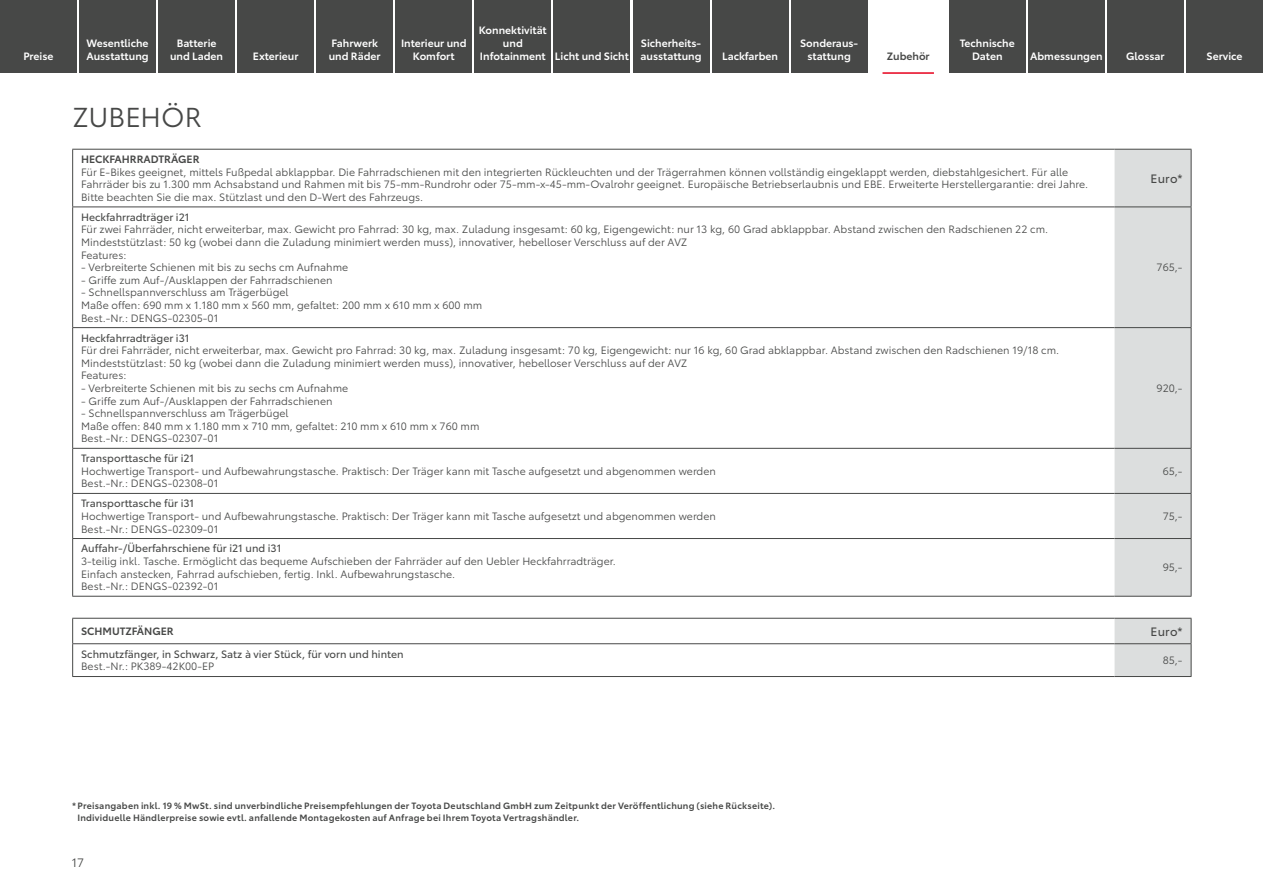
<style>
.page{position:relative;width:1263px;height:893px;background:#fff}
.page>*{position:absolute;margin:0;border:0;box-sizing:border-box;transform-origin:0 0}
.t1{font:27px "Toyota Type";color:#474847}
._1_Kopfzeile_rechts{font:12px "Toyota Type";letter-spacing:.015em;color:#474847}
.t2{font:12px "Toyota Type";color:#474847}
._1_Inhalt_links{font:10.5px/12.6px "Toyota Type";color:#474847}
.t3{font:600 10.5px/12.6px "Toyota Type";color:#fff}
._1_Inhalt_links_b{font:10.5px "Toyota Type";color:#474847}
._1_Inhalt_Versal_lin{font:600 10.5px "Toyota Type";color:#474847}
._1_Inhalt_rechts{font:10.5px "Toyota Type";color:#474847}
._1_Verlinkung_aktuel{font:600 10.5px "Toyota Type";color:#474847}
.t4{font:600 9px/12px "Toyota Type";letter-spacing:.025em;color:#474847}
</style>
<div class="page">
<svg style="left:73px;top:150px;width:1041px;height:446px"></svg>
<div style="left:1114px;top:150px;width:77px;height:446px;background:#dcdede"></div>
<hr style="left:72px;top:149px;width:1042px;height:1px;background:#474847">
<hr style="left:72px;top:150px;width:1px;height:57px;background:#474847">
<hr style="left:1114px;top:149px;width:77px;height:1px;background:#474847">
<hr style="left:1191px;top:150px;width:1px;height:57px;background:#474847">
<hr style="left:72px;top:207px;width:1042px;height:1px;background:#474847">
<hr style="left:72px;top:207px;width:1px;height:120px;background:#474847">
<hr style="left:1114px;top:207px;width:77px;height:1px;background:#474847">
<hr style="left:1191px;top:207px;width:1px;height:120px;background:#474847">
<hr style="left:72px;top:327px;width:1042px;height:1px;background:#474847">
<hr style="left:72px;top:328px;width:1px;height:120px;background:#474847">
<hr style="left:1114px;top:327px;width:77px;height:1px;background:#474847">
<hr style="left:1191px;top:328px;width:1px;height:120px;background:#474847">
<hr style="left:72px;top:448px;width:1042px;height:1px;background:#474847">
<hr style="left:72px;top:449px;width:1px;height:44px;background:#474847">
<hr style="left:1114px;top:448px;width:77px;height:1px;background:#474847">
<hr style="left:1191px;top:449px;width:1px;height:44px;background:#474847">
<hr style="left:72px;top:493px;width:1042px;height:1px;background:#474847">
<hr style="left:72px;top:494px;width:1px;height:44px;background:#474847">
<hr style="left:1114px;top:493px;width:77px;height:1px;background:#474847">
<hr style="left:1191px;top:494px;width:1px;height:44px;background:#474847">
<hr style="left:72px;top:538px;width:1042px;height:1px;background:#474847">
<hr style="left:72px;top:539px;width:1px;height:57px;background:#474847">
<hr style="left:1114px;top:538px;width:77px;height:1px;background:#474847">
<hr style="left:1191px;top:539px;width:1px;height:57px;background:#474847">
<hr style="left:72px;top:596px;width:1042px;height:1px;background:#474847">
<hr style="left:1114px;top:596px;width:77px;height:1px;background:#474847">
<svg style="left:73px;top:619px;width:1041px;height:57px"></svg>
<hr style="left:72px;top:644px;width:1px;height:32px;background:#474847">
<hr style="left:72px;top:676px;width:1042px;height:1px;background:#474847">
<hr style="left:1114px;top:676px;width:77px;height:1px;background:#474847">
<hr style="left:72px;top:618px;width:1042px;height:1px;background:#474847">
<svg style="left:72px;top:619px;width:1px;height:24px"></svg>
<svg style="left:1114px;top:618px;width:78px;height:58px;background:#d7d9d9"></svg>
<hr style="left:72px;top:643px;width:1042px;height:1px;background:#474847">
<hr style="left:1114px;top:643px;width:77px;height:1px;background:#474847">
<div style="left:0;top:0;width:77px;height:72px;background:#474847"></div>
<div style="left:79px;top:0;width:77px;height:72px;background:#474847"></div>
<div style="left:237px;top:0;width:77px;height:72px;background:#474847"></div>
<div style="left:158px;top:0;width:77px;height:72px;background:#474847"></div>
<div style="left:316px;top:0;width:77px;height:72px;background:#474847"></div>
<div style="left:395px;top:0;width:77px;height:72px;background:#474847"></div>
<div style="left:474px;top:0;width:77px;height:72px;background:#474847"></div>
<div style="left:553px;top:0;width:77px;height:72px;background:#474847"></div>
<div style="left:632px;top:0;width:77px;height:72px;background:#474847"></div>
<div style="left:712px;top:0;width:76px;height:72px;background:#474847"></div>
<div style="left:791px;top:0;width:77px;height:72px;background:#474847"></div>
<div style="left:949px;top:0;width:77px;height:72px;background:#474847"></div>
<div style="left:1028px;top:0;width:77px;height:72px;background:#474847"></div>
<div style="left:1107px;top:0;width:77px;height:72px;background:#474847"></div>
<div style="left:1186px;top:0;width:77px;height:72px;background:#474847"></div>
<hr style="left:882px;top:72px;width:52px;height:2px;background:#e7001d">
<p class="t3" style="left:23px;top:49px;width:32px">Preise</p>
<p class="t3" style="left:86px;top:36px;width:64px">Wesentliche<br>Ausstattung</p>
<p class="t3" style="left:170px;top:36px;width:55px;text-align:center">Batterie und Laden</p>
<p class="t3" style="left:329px;top:36px;width:53px">Fahrwerk und Räder</p>
<p class="t3" style="left:401px;top:36px;width:67px;text-align:center">Interieur und<br>Komfort</p>
<p class="t3" style="left:253px;top:49px;width:47px">Exterieur</p>
<p class="t3" style="left:479px;top:23px;width:69px">Konnektivität</p>
<p class="t3" style="left:503px;top:36px;width:21px">und</p>
<p class="t3" style="left:480px;top:49px;width:150px">Infotainment Licht und Sicht</p>
<p class="t3" style="left:640px;top:36px;width:63px">Sicherheits&shy;ausstattung</p>
<p class="t3" style="left:722px;top:49px;width:57px">Lackfarben</p>
<p class="t3" style="left:800px;top:36px;width:60px;text-align:center">Sonderaus&shy;stattung</p>
<p class="t3" style="left:960px;top:36px;width:56px">Technische</p>
<p class="_1_Verlinkung_aktuel" style="left:887px;top:48px;width:44px">Zubehör</p>
<p class="t3" style="left:972px;top:49px;width:32px">Daten</p>
<p class="t3" style="left:1030px;top:49px;width:74px">Abmessungen</p>
<p class="t3" style="left:1126px;top:49px;width:40px">Glossar</p>
<p class="t3" style="left:1206px;top:49px;width:37px">Service</p>
<h1 class="t1" style="left:72px;top:97px;width:131px">ZUBEHÖR</h1>
<p class="_1_Inhalt_Versal_lin" style="left:81px;top:151px;width:120px">HECKFAHRRADTRÄGER</p>
<p class="_1_Inhalt_links" style="left:81px;top:165px;width:1009px">Für E-Bikes geeignet, mittels Fußpedal abklappbar. Die Fahrradschienen mit den integrierten Rückleuchten und der Trägerrahmen können vollständig eingeklappt werden, diebstahlgesichert. Für alle<br>Fahrräder bis zu 1.300 mm Achsabstand und Rahmen mit bis 75-mm-Rundrohr oder 75-mm-x-45-mm-Ovalrohr geeignet. Europäische Betriebserlaubnis und EBE. Erweiterte Herstellergarantie: drei Jahre.<br>Bitte beachten Sie die max. Stützlast und den D-Wert des Fahrzeugs.</p>
<p class="_1_Kopfzeile_rechts" style="left:1150px;top:169px;width:34px">Euro*</p>
<p class="_1_Inhalt_links_b" style="left:81px;top:209px;width:110px">Heckfahrradträger i21</p>
<p class="_1_Inhalt_links" style="left:81px;top:223px;width:968px">Für zwei Fahrräder, nicht erweiterbar, max. Gewicht pro Fahrrad: 30 kg, max. Zuladung insgesamt: 60 kg, Eigengewicht: nur 13 kg, 60 Grad abklappbar. Abstand zwischen den Radschienen 22 cm.<br>Mindeststützlast: 50 kg (wobei dann die Zuladung minimiert werden muss), innovativer, hebelloser Verschluss auf der AVZ<br>Features:</p>
<p class="_1_Inhalt_links" style="left:81px;top:260px;width:268px">- Verbreiterte Schienen mit bis zu sechs cm Aufnahme</p>
<p class="_1_Inhalt_links" style="left:81px;top:273px;width:253px">- Griffe zum Auf-/Ausklappen der Fahrradschienen</p>
<p class="_1_Inhalt_links" style="left:81px;top:286px;width:209px">- Schnellspannverschluss am Trägerbügel</p>
<p class="_1_Inhalt_links" style="left:81px;top:298px;width:403px">Maße offen: 690 mm x 1.180 mm x 560 mm, gefaltet: 200 mm x 610 mm x 600 mm</p>
<p class="_1_Inhalt_links" style="left:81px;top:311px;width:139px">Best.-Nr.: DENGS-02305-01</p>
<p class="_1_Inhalt_rechts" style="left:1156px;top:260px;width:28px">765,-</p>
<p class="_1_Inhalt_links_b" style="left:81px;top:330px;width:110px">Heckfahrradträger i31</p>
<p class="_1_Inhalt_links" style="left:81px;top:343px;width:979px">Für drei Fahrräder, nicht erweiterbar, max. Gewicht pro Fahrrad: 30 kg, max. Zuladung insgesamt: 70 kg, Eigengewicht: nur 16 kg, 60 Grad abklappbar. Abstand zwischen den Radschienen 19/18 cm.<br>Mindeststützlast: 50 kg (wobei dann die Zuladung minimiert werden muss), innovativer, hebelloser Verschluss auf der AVZ<br>Features:</p>
<p class="_1_Inhalt_links" style="left:81px;top:381px;width:268px">- Verbreiterte Schienen mit bis zu sechs cm Aufnahme</p>
<p class="_1_Inhalt_links" style="left:81px;top:394px;width:253px">- Griffe zum Auf-/Ausklappen der Fahrradschienen</p>
<p class="_1_Inhalt_links" style="left:81px;top:406px;width:209px">- Schnellspannverschluss am Trägerbügel</p>
<p class="_1_Inhalt_links" style="left:81px;top:419px;width:400px">Maße offen: 840 mm x 1.180 mm x 710 mm, gefaltet: 210 mm x 610 mm x 760 mm</p>
<p class="_1_Inhalt_links" style="left:81px;top:431px;width:139px">Best.-Nr.: DENGS-02307-01</p>
<p class="_1_Inhalt_links_b" style="left:81px;top:451px;width:115px">Transporttasche für i21</p>
<p class="_1_Inhalt_links" style="left:81px;top:464px;width:636px">Hochwertige Transport- und Aufbewahrungstasche. Praktisch: Der Träger kann mit Tasche aufgesetzt und abgenommen werden</p>
<p class="_1_Inhalt_links" style="left:81px;top:477px;width:139px">Best.-Nr.: DENGS-02308-01</p>
<p class="_1_Inhalt_links_b" style="left:81px;top:496px;width:115px">Transporttasche für i31</p>
<p class="_1_Inhalt_links" style="left:81px;top:509px;width:636px">Hochwertige Transport- und Aufbewahrungstasche. Praktisch: Der Träger kann mit Tasche aufgesetzt und abgenommen werden</p>
<p class="_1_Inhalt_links" style="left:81px;top:522px;width:139px">Best.-Nr.: DENGS-02309-01</p>
<p class="_1_Inhalt_links_b" style="left:81px;top:541px;width:202px">Auffahr-/Überfahrschiene für i21 und i31</p>
<p class="_1_Inhalt_links" style="left:81px;top:554px;width:536px">3-teilig inkl. Tasche. Ermöglicht das bequeme Aufschieben der Fahrräder auf den Uebler Heckfahrradträger.<br>Einfach anstecken, Fahrrad aufschieben, fertig. Inkl. Aufbewahrungstasche.</p>
<p class="_1_Inhalt_links" style="left:81px;top:579px;width:139px">Best.-Nr.: DENGS-02392-01</p>
<p class="_1_Inhalt_rechts" style="left:1156px;top:380px;width:28px">920,-</p>
<p class="_1_Inhalt_rechts" style="left:1163px;top:463px;width:21px">65,-</p>
<p class="_1_Inhalt_rechts" style="left:1163px;top:508px;width:21px">75,-</p>
<p class="_1_Inhalt_rechts" style="left:1163px;top:560px;width:21px">95,-</p>
<p class="_1_Inhalt_Versal_lin" style="left:81px;top:623px;width:94px">SCHMUTZFÄNGER</p>
<p class="_1_Kopfzeile_rechts" style="left:1150px;top:622px;width:34px">Euro*</p>
<p class="_1_Inhalt_links_b" style="left:81px;top:646px;width:324px">Schmutzfänger, in Schwarz, Satz à vier Stück, für vorn und hinten</p>
<p class="_1_Inhalt_links" style="left:81px;top:659px;width:135px">Best.-Nr.: PK389-42K00-EP</p>
<p class="_1_Inhalt_rechts" style="left:1163px;top:653px;width:21px">85,-</p>
<p class="t4" style="left:77px;top:799px;width:699px;text-indent:-5px">* Preisangaben inkl. 19 % MwSt. sind unverbindliche Preisempfehlungen der Toyota Deutschland GmbH zum Zeitpunkt der Veröffentlichung (siehe Rückseite).<br>Individuelle Händlerpreise sowie evtl. anfallende Montagekosten auf Anfrage bei Ihrem Toyota Vertragshändler.</p>
<p class="t2" style="left:72px;top:854px;width:14px">17</p>
</div>
